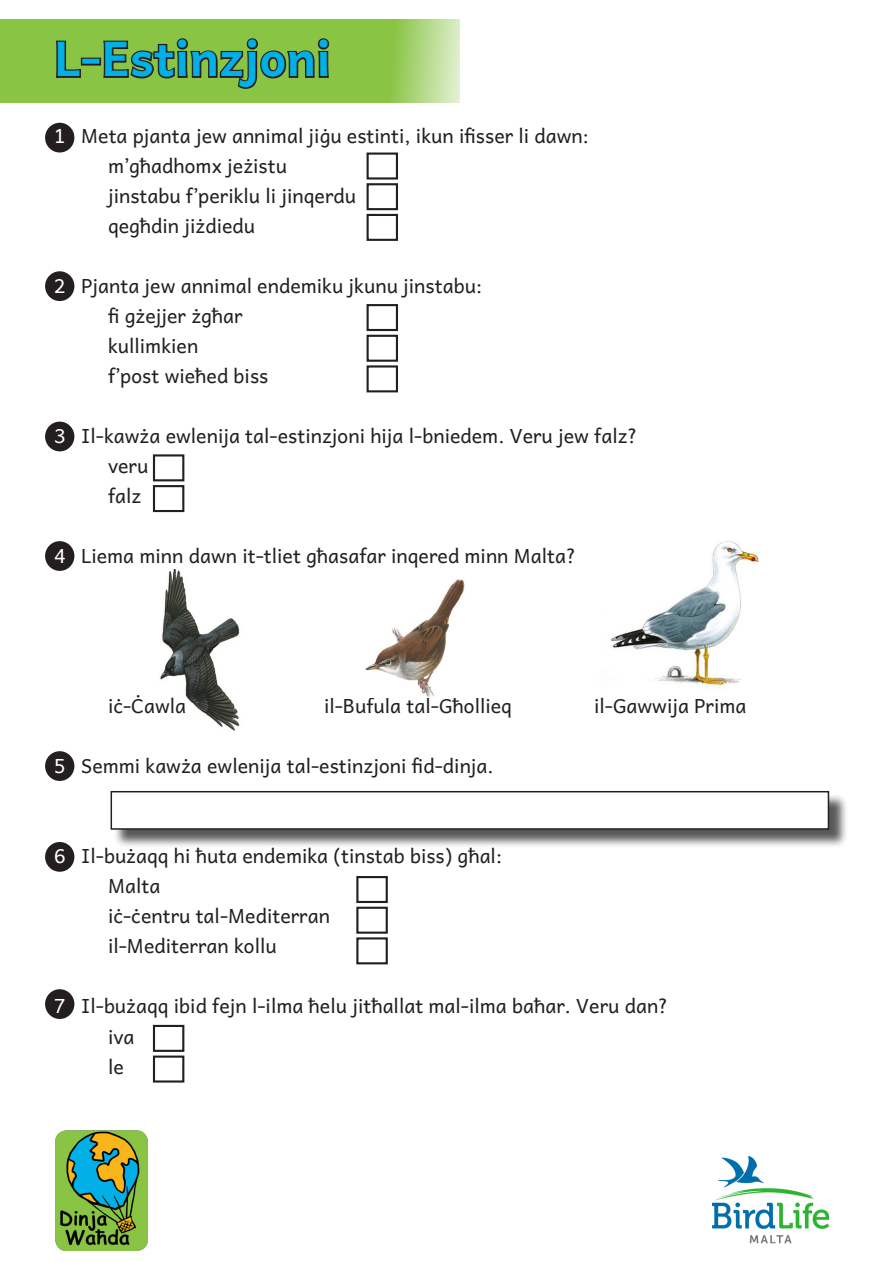
<style>
.page{position:relative;width:893px;height:1263px;background:#fff}
.page>*{position:absolute;margin:0;border:0;box-sizing:border-box;transform-origin:0 0}
.t1{font:700 48px "Andika New Basic";color:#01b0e7}
.t2{font:19.5px "Andika";color:#231f20}
.t3{font:19.5px "Andika New Basic";color:#231f20}
.s1{color:#fff}
</style>
<div class="page">
<div style="left:45px;top:989px;width:29px;height:30px;background:#231f20;border-radius:50%"></div>
<div style="left:45px;top:842px;width:29px;height:30px;background:#231f20;border-radius:50%"></div>
<div style="left:45px;top:751px;width:29px;height:30px;background:#231f20;border-radius:50%"></div>
<div style="left:45px;top:541px;width:29px;height:30px;background:#231f20;border-radius:50%"></div>
<img style="left:160px;top:569px;width:80px;height:162px">
<div style="left:45px;top:422px;width:29px;height:29px;background:#231f20;border-radius:50%"></div>
<div style="left:45px;top:271px;width:29px;height:30px;background:#231f20;border-radius:50%"></div>
<svg style="left:0;top:19px;width:459px;height:84px;fill:#89c444"></svg>
<div style="left:45px;top:123px;width:29px;height:30px;background:#231f20;border-radius:50%"></div>
<img style="left:712px;top:1156px;width:118px;height:88px">
<img style="left:55px;top:1130px;width:93px;height:120px">
<svg style="left:54px;top:39px;width:28px;height:40px"></svg>
<div style="left:81px;top:58px;width:20px;height:8px;border:3px solid #231f20"></div>
<svg style="left:101px;top:36px;width:230px;height:55px"></svg>
<div style="left:367px;top:153px;width:31px;height:27px;border:2px solid #231f20"></div>
<div style="left:367px;top:214px;width:31px;height:27px;border:2px solid #231f20"></div>
<div style="left:367px;top:183px;width:31px;height:27px;border:2px solid #231f20"></div>
<div style="left:367px;top:304px;width:31px;height:27px;border:2px solid #231f20"></div>
<div style="left:367px;top:365px;width:31px;height:27px;border:2px solid #231f20"></div>
<div style="left:367px;top:335px;width:31px;height:27px;border:2px solid #231f20"></div>
<div style="left:153px;top:454px;width:31px;height:27px;border:2px solid #231f20"></div>
<div style="left:153px;top:485px;width:31px;height:27px;border:2px solid #231f20"></div>
<img style="left:365px;top:579px;width:100px;height:118px">
<img style="left:610px;top:541px;width:149px;height:149px">
<div style="left:356px;top:876px;width:32px;height:27px;border:2px solid #231f20"></div>
<div style="left:356px;top:937px;width:32px;height:27px;border:2px solid #231f20"></div>
<div style="left:356px;top:907px;width:32px;height:27px;border:2px solid #231f20"></div>
<div style="left:153px;top:1025px;width:31px;height:27px;border:2px solid #231f20"></div>
<div style="left:153px;top:1055px;width:31px;height:27px;border:2px solid #231f20"></div>
<div style="left:113px;top:793px;width:735px;height:55px;background:#231f20;opacity:.75"></div>
<div style="left:111px;top:792px;width:717px;height:37px;background:#fff"></div>
<div style="left:111px;top:791px;width:718px;height:39px;border:1px solid #231f20"></div>
<p class="t1" style="left:54px;top:15px;width:279px">L-Estinzjoni</p>
<p class="t2" style="left:54px;top:125px;width:536px"><span class="s1">1</span> Meta pjanta jew annimal jiġu estinti, ikun ifisser li dawn:</p>
<p class="t2" style="left:108px;top:155px;width:181px">m’għadhomx jeżistu</p>
<p class="t2" style="left:108px;top:185px;width:250px">jinstabu f’periklu li jinqerdu</p>
<p class="t2" style="left:108px;top:215px;width:149px">qegħdin jiżdiedu</p>
<p class="t2" style="left:54px;top:275px;width:430px"><span class="s1">2</span> Pjanta jew annimal endemiku jkunu jinstabu:</p>
<p class="t2" style="left:108px;top:305px;width:136px">fi gżejjer żgħar</p>
<p class="t2" style="left:108px;top:335px;width:92px">kullimkien</p>
<p class="t2" style="left:108px;top:365px;width:162px">f’post wieħed biss</p>
<p class="t2" style="left:54px;top:425px;width:585px"><span class="s1">3</span> Il-kawża ewlenija tal-estinzjoni hija l-bniedem. Veru jew falz?</p>
<p class="t2" style="left:108px;top:455px;width:42px">veru</p>
<p class="t2" style="left:108px;top:485px;width:35px">falz</p>
<p class="t2" style="left:54px;top:545px;width:524px"><span class="s1">4</span> Liema minn dawn it-tliet għasafar inqered minn Malta?</p>
<p class="t3" style="left:108px;top:688px;width:80px">iċ-Ċawla</p>
<p class="t2" style="left:324px;top:695px;width:190px">il-Bufula tal-Għollieq</p>
<p class="t2" style="left:594px;top:695px;width:154px">il-Gawwija Prima</p>
<p class="t2" style="left:54px;top:755px;width:441px"><span class="s1">5</span> Semmi kawża ewlenija tal-estinzjoni fid-dinja.</p>
<p class="t2" style="left:54px;top:845px;width:450px"><span class="s1">6</span> Il-bużaqq hi ħuta endemika (tinstab biss) għal:</p>
<p class="t2" style="left:108px;top:875px;width:54px">Malta</p>
<p class="t2" style="left:108px;top:905px;width:224px">iċ-ċentru tal-Mediterran</p>
<p class="t2" style="left:108px;top:935px;width:170px">il-Mediterran kollu</p>
<p class="t2" style="left:54px;top:995px;width:616px"><span class="s1">7</span> Il-bużaqq ibid fejn l-ilma ħelu jitħallat mal-ilma baħar. Veru dan?</p>
<p class="t2" style="left:108px;top:1025px;width:28px">iva</p>
<p class="t2" style="left:108px;top:1055px;width:17px">le</p>
</div>
